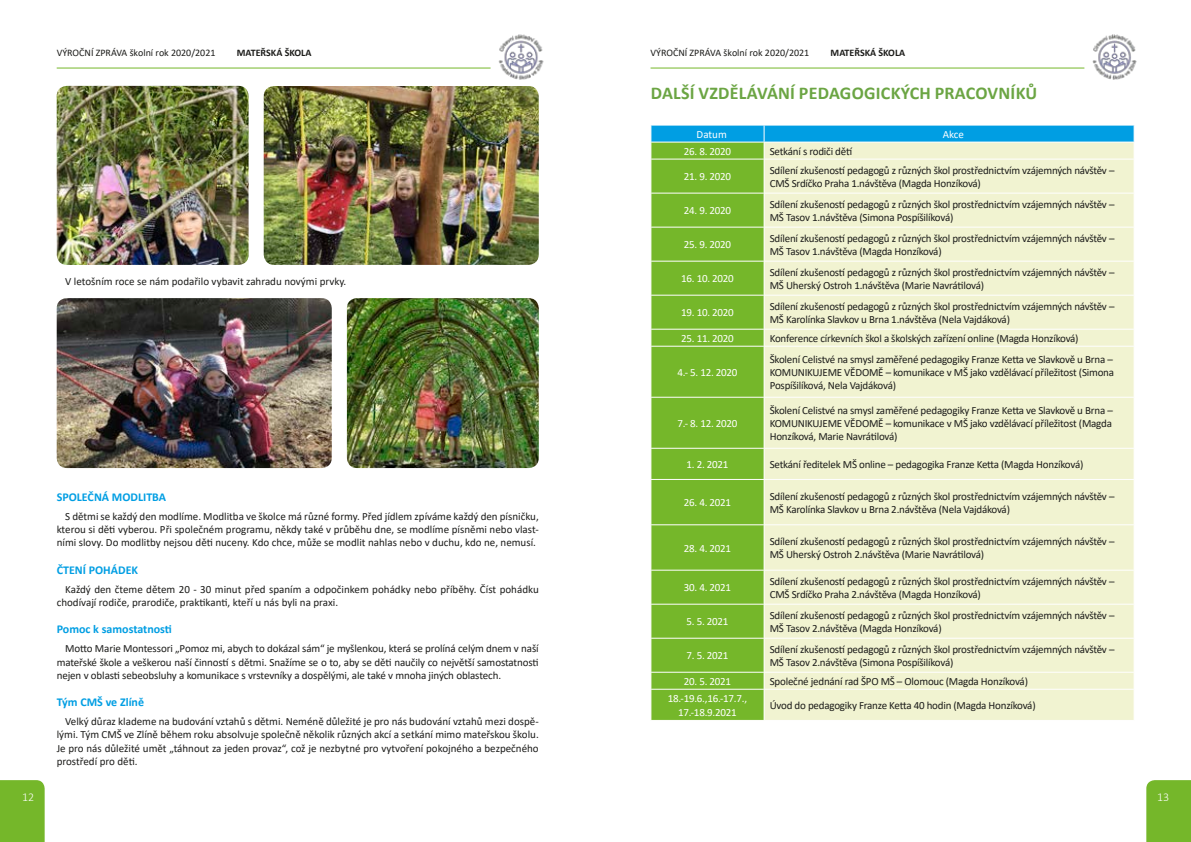
<style>
.page{position:relative;width:1191px;height:842px;background:#fff}
.page>*{position:absolute;margin:0;border:0;box-sizing:border-box;transform-origin:0 0}
.t1{font:700 18px "Calibri";letter-spacing:.015em;color:#6ba543}
.t2{font:700 12px "Calibri";color:#009ee3}
.t3{font:300 12px "Calibri";color:#fff}
.t4{font:11px/13.2px "Calibri";letter-spacing:-.02em;color:#1c1c1a}
.t5{font:11px/13.2px "Calibri";letter-spacing:-.02em;color:#fff;text-align:center}
.t6{font:11px/13.2px "Calibri";color:#1c1c1a}
.t7{font:10px "Calibri";color:#1c1c1a}
.t8{font:700 10px "Calibri";color:#1c1c1a}
</style>
<div class="page">
<div style="left:0;top:780px;width:45px;height:62px;background:#75b72a"></div>
<div style="left:1146px;top:780px;width:45px;height:62px;background:#75b72a"></div>
<hr style="left:57px;top:68px;width:433px;height:1px;background:#75b72a">
<hr style="left:650px;top:68px;width:434px;height:1px;background:#75b72a">
<img style="left:490px;top:34px;width:54px;height:46px">
<img style="left:1084px;top:34px;width:53px;height:46px">
<div style="left:651px;top:160px;width:112px;height:560px;background:#75b72a"></div>
<div style="left:764px;top:160px;width:369px;height:560px;background:#f1f3d1"></div>
<svg style="left:650px;top:125px;width:484px;height:34px;background:#74c5ca"></svg>
<hr style="left:650px;top:193px;width:114px;height:1px;background:#fff">
<hr style="left:764px;top:193px;width:370px;height:1px;background:#fff">
<hr style="left:650px;top:227px;width:114px;height:1px;background:#fff">
<hr style="left:764px;top:227px;width:370px;height:1px;background:#fff">
<hr style="left:650px;top:261px;width:114px;height:1px;background:#fff">
<hr style="left:764px;top:261px;width:370px;height:1px;background:#fff">
<hr style="left:650px;top:295px;width:114px;height:1px;background:#fff">
<hr style="left:764px;top:295px;width:370px;height:1px;background:#fff">
<hr style="left:650px;top:329px;width:114px;height:1px;background:#fff">
<hr style="left:764px;top:329px;width:370px;height:1px;background:#fff">
<svg style="left:763px;top:330px;width:1px;height:16px"></svg>
<svg style="left:1133px;top:330px;width:1px;height:16px"></svg>
<hr style="left:650px;top:346px;width:114px;height:1px;background:#fff">
<hr style="left:764px;top:346px;width:370px;height:1px;background:#fff">
<hr style="left:650px;top:397px;width:114px;height:1px;background:#fff">
<hr style="left:764px;top:397px;width:370px;height:1px;background:#fff">
<hr style="left:650px;top:448px;width:114px;height:1px;background:#fff">
<hr style="left:764px;top:448px;width:370px;height:1px;background:#fff">
<hr style="left:650px;top:479px;width:114px;height:1px;background:#fff">
<hr style="left:764px;top:479px;width:370px;height:1px;background:#fff">
<hr style="left:650px;top:524px;width:114px;height:1px;background:#fff">
<hr style="left:764px;top:524px;width:370px;height:1px;background:#fff">
<hr style="left:650px;top:570px;width:114px;height:1px;background:#fff">
<hr style="left:764px;top:570px;width:370px;height:1px;background:#fff">
<hr style="left:650px;top:604px;width:114px;height:1px;background:#fff">
<hr style="left:764px;top:604px;width:370px;height:1px;background:#fff">
<hr style="left:650px;top:638px;width:114px;height:1px;background:#fff">
<hr style="left:764px;top:638px;width:370px;height:1px;background:#fff">
<hr style="left:650px;top:672px;width:114px;height:1px;background:#fff">
<hr style="left:764px;top:672px;width:370px;height:1px;background:#fff">
<svg style="left:763px;top:673px;width:1px;height:16px"></svg>
<svg style="left:1133px;top:673px;width:1px;height:16px"></svg>
<hr style="left:650px;top:689px;width:114px;height:1px;background:#fff">
<hr style="left:764px;top:689px;width:370px;height:1px;background:#fff">
<img style="left:264px;top:86px;width:275px;height:179px">
<img style="left:57px;top:86px;width:192px;height:179px">
<img style="left:347px;top:298px;width:192px;height:170px">
<img style="left:57px;top:298px;width:275px;height:170px">
<p class="t7" style="left:57px;top:46px;width:160px">VÝROČNÍ ZPRÁVA školní rok 2020/2021</p>
<p class="t8" style="left:237px;top:45px;width:76px">MATEŘSKÁ ŠKOLA</p>
<p class="t7" style="left:650px;top:46px;width:160px">VÝROČNÍ ZPRÁVA školní rok 2020/2021</p>
<p class="t8" style="left:830px;top:45px;width:76px">MATEŘSKÁ ŠKOLA</p>
<p class="t6" style="left:65px;top:274px;width:283px">V letošním roce se nám podařilo vybavit zahradu novými prvky.</p>
<p class="t2" style="left:57px;top:488px;width:111px">SPOLEČNÁ MODLITBA</p>
<p class="t4" style="left:57px;top:509px;width:483px;text-align:justify;text-indent:9px">S dětmi se každý den modlíme. Modlitba ve školce má různé formy. Před jídlem zpíváme každý den písničku, kterou si děti vyberou. Při společném programu, někdy také v průběhu dne, se modlíme písněmi nebo vlast&shy;ními slovy. Do modlitby nejsou děti nuceny. Kdo chce, může se modlit nahlas nebo v duchu, kdo ne, nemusí.</p>
<p class="t2" style="left:57px;top:561px;width:83px">ČTENÍ POHÁDEK</p>
<p class="t6" style="left:57px;top:582px;width:483px;text-indent:9px">Každý den čteme dětem 20 - 30 minut před spaním a odpočinkem pohádky nebo příběhy. Číst pohádku chodívají rodiče, prarodiče, praktikanti, kteří u nás byli na praxi.</p>
<p class="t2" style="left:57px;top:621px;width:117px">Pomoc k samostatnosti</p>
<p class="t4" style="left:57px;top:642px;width:483px;text-align:justify;text-indent:9px">Motto Marie Montessori „Pomoz mi, abych to dokázal sám“ je myšlenkou, která se prolíná celým dnem v naší mateřské škole a veškerou naší činností s dětmi. Snažíme se o to, aby se děti naučily co největší samostatnosti nejen v oblasti sebeobsluhy a komunikace s vrstevníky a dospělými, ale také v mnoha jiných oblastech.</p>
<p class="t2" style="left:57px;top:694px;width:89px">Tým CMŠ ve Zlíně</p>
<p class="t4" style="left:57px;top:715px;width:483px;text-align:justify;text-indent:9px">Velký důraz klademe na budování vztahů s dětmi. Neméně důležité je pro nás budování vztahů mezi dospě&shy;lými. Tým CMŠ ve Zlíně během roku absolvuje společně několik různých akcí a setkání mimo mateřskou školu.<br>Je pro nás důležité umět „táhnout za jeden provaz“, což je nezbytné pro vytvoření pokojného a bezpečného prostředí pro děti.</p>
<h1 class="t1" style="left:651px;top:80px;width:388px">DALŠÍ VZDĚLÁVÁNÍ PEDAGOGICKÝCH PRACOVNÍKŮ</h1>
<p class="t5" style="left:696px;top:127px;width:32px">Datum</p>
<p class="t5" style="left:942px;top:127px;width:23px">Akce</p>
<p class="t5" style="left:684px;top:144px;width:49px">26. 8. 2020</p>
<p class="t4" style="left:769px;top:144px;width:84px">Setkání s rodiči dětí</p>
<p class="t5" style="left:684px;top:170px;width:49px">21. 9. 2020</p>
<p class="t4" style="left:769px;top:163px;width:346px">Sdílení zkušeností pedagogů z různých škol prostřednictvím vzájemných návštěv –<br>CMŠ Srdíčko Praha 1.návštěva (Magda Honzíková)</p>
<p class="t5" style="left:684px;top:204px;width:49px">24. 9. 2020</p>
<p class="t4" style="left:769px;top:197px;width:346px">Sdílení zkušeností pedagogů z různých škol prostřednictvím vzájemných návštěv –<br>MŠ Tasov 1.návštěva (Simona Pospíšilíková)</p>
<p class="t5" style="left:684px;top:238px;width:49px">25. 9. 2020</p>
<p class="t4" style="left:769px;top:231px;width:346px">Sdílení zkušeností pedagogů z různých škol prostřednictvím vzájemných návštěv –<br>MŠ Tasov 1.návštěva (Magda Honzíková)</p>
<p class="t5" style="left:681px;top:272px;width:54px">16. 10. 2020</p>
<p class="t4" style="left:769px;top:265px;width:346px">Sdílení zkušeností pedagogů z různých škol prostřednictvím vzájemných návštěv –<br>MŠ Uherský Ostroh 1.návštěva (Marie Navrátilová)</p>
<p class="t5" style="left:681px;top:306px;width:54px">19. 10. 2020</p>
<p class="t4" style="left:769px;top:299px;width:346px">Sdílení zkušeností pedagogů z různých škol prostřednictvím vzájemných návštěv –<br>MŠ Karolínka Slavkov u Brna 1.návštěva (Nela Vajdáková)</p>
<p class="t5" style="left:681px;top:331px;width:54px">25. 11. 2020</p>
<p class="t4" style="left:769px;top:331px;width:310px">Konference církevních škol a školských zařízení online (Magda Honzíková)</p>
<p class="t5" style="left:677px;top:365px;width:62px">4.- 5. 12. 2020</p>
<p class="t4" style="left:769px;top:352px;width:346px;text-align:justify">Školení Celistvé na smysl zaměřené pedagogiky Franze Ketta ve Slavkově u Brna – KOMUNIKUJEME VĚDOMĚ – komunikace v MŠ jako vzdělávací příležitost (Simona Pospíšilíková, Nela Vajdáková)</p>
<p class="t5" style="left:677px;top:416px;width:62px">7.- 8. 12. 2020</p>
<p class="t4" style="left:769px;top:403px;width:344px;text-align:justify">Školení Celistvé na smysl zaměřené pedagogiky Franze Ketta ve Slavkově u Brna – KOMUNIKUJEME VĚDOMĚ – komunikace v MŠ jako vzdělávací příležitost (Magda Honzíková, Marie Navrátilová)</p>
<p class="t5" style="left:686px;top:457px;width:43px">1. 2. 2021</p>
<p class="t4" style="left:769px;top:457px;width:315px">Setkání ředitelek MŠ online – pedagogika Franze Ketta (Magda Honzíková)</p>
<p class="t5" style="left:684px;top:496px;width:49px">26. 4. 2021</p>
<p class="t4" style="left:769px;top:489px;width:346px">Sdílení zkušeností pedagogů z různých škol prostřednictvím vzájemných návštěv –<br>MŠ Karolínka Slavkov u Brna 2.návštěva (Nela Vajdáková)</p>
<p class="t5" style="left:684px;top:541px;width:49px">28. 4. 2021</p>
<p class="t4" style="left:769px;top:534px;width:346px">Sdílení zkušeností pedagogů z různých škol prostřednictvím vzájemných návštěv –<br>MŠ Uherský Ostroh 2.návštěva (Marie Navrátilová)</p>
<p class="t5" style="left:684px;top:581px;width:49px">30. 4. 2021</p>
<p class="t4" style="left:769px;top:574px;width:346px">Sdílení zkušeností pedagogů z různých škol prostřednictvím vzájemných návštěv –<br>CMŠ Srdíčko Praha 2.návštěva (Magda Honzíková)</p>
<p class="t5" style="left:686px;top:615px;width:43px">5. 5. 2021</p>
<p class="t4" style="left:769px;top:608px;width:346px">Sdílení zkušeností pedagogů z různých škol prostřednictvím vzájemných návštěv –<br>MŠ Tasov 2.návštěva (Magda Honzíková)</p>
<p class="t5" style="left:686px;top:649px;width:43px">7. 5. 2021</p>
<p class="t4" style="left:769px;top:642px;width:346px">Sdílení zkušeností pedagogů z různých škol prostřednictvím vzájemných návštěv –<br>MŠ Tasov 2.návštěva (Simona Pospíšilíková)</p>
<p class="t5" style="left:684px;top:674px;width:49px">20. 5. 2021</p>
<p class="t4" style="left:769px;top:674px;width:260px">Společné jednání rad ŠPO MŠ – Olomouc (Magda Honzíková)</p>
<p class="t5" style="left:668px;top:692px;width:81px">18.-19.6.,16.-17.7.,<br>17.-18.9.2021</p>
<p class="t4" style="left:769px;top:698px;width:267px">Úvod do pedagogiky Franze Ketta 40 hodin (Magda Honzíková)</p>
<p class="t3" style="left:22px;top:789px;width:14px">12</p>
<p class="t3" style="left:1157px;top:789px;width:14px">13</p>
</div>
